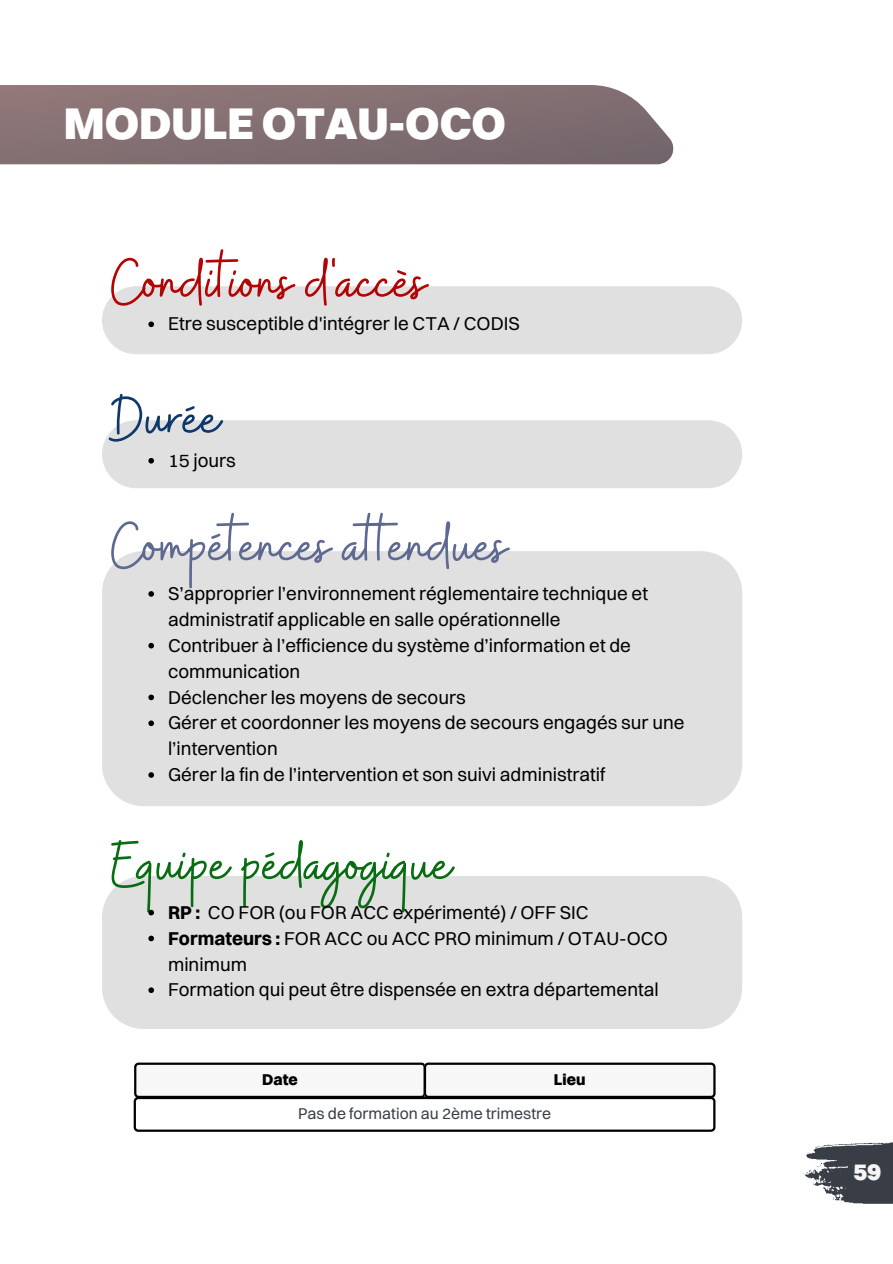
<style>
.page{position:relative;width:893px;height:1264px;background:#fff}
.page>*{position:absolute;margin:0;border:0;box-sizing:border-box;transform-origin:0 0}
.t1{font:66.6px "Buffalo";color:#5e6991}
.t2{font:66.6px "Buffalo";color:#b30404}
.t3{font:66.6px "Buffalo";color:#086d12}
.t4{font:66.6px "Buffalo";color:#0f376b}
.t5{font:900 45px "Switzer";color:#fff}
.t6{font:900 24px "Switzer";color:#f6f6f6}
.t7{font:18.75px/25.8px "Switzer";color:#000}
.t8{font:15.75px "Switzer";color:#393e46}
.t9{font:800 15.75px "Switzer";color:#000}
.s1{font-weight:700}
</style>
<div class="page">
<svg style="left:803px;top:1142px;width:89px;height:62px"></svg>
<svg style="left:0;top:85px;width:674px;height:79px;background:#867376"></svg>
<div style="left:102px;top:286px;width:640px;height:68px;background:#e1e0e0;border-radius:34px"></div>
<svg style="left:148px;top:321px;width:6px;height:6px"></svg>
<div style="left:102px;top:420px;width:640px;height:68px;background:#e1e0e0;border-radius:34px"></div>
<svg style="left:148px;top:458px;width:6px;height:5px"></svg>
<div style="left:102px;top:876px;width:640px;height:152px;background:#e1e0e0"></div>
<svg style="left:148px;top:909px;width:6px;height:6px"></svg>
<svg style="left:148px;top:935px;width:6px;height:6px"></svg>
<svg style="left:148px;top:987px;width:6px;height:6px"></svg>
<svg style="left:134px;top:1062px;width:581px;height:69px"></svg>
<div style="left:102px;top:551px;width:640px;height:255px;background:#e1e0e0"></div>
<svg style="left:148px;top:591px;width:6px;height:5px"></svg>
<svg style="left:148px;top:643px;width:6px;height:5px"></svg>
<svg style="left:148px;top:694px;width:6px;height:6px"></svg>
<svg style="left:148px;top:720px;width:6px;height:6px"></svg>
<svg style="left:148px;top:772px;width:6px;height:5px"></svg>
<p class="t5" style="left:64px;top:95px;width:443px">MODULE OTAU-OCO</p>
<p class="t2" style="left:111px;top:239px;width:316px">Conditions d'accès</p>
<p class="t7" style="left:168px;top:311px;width:353px">Etre susceptible d'intégrer le CTA / CODIS</p>
<p class="t4" style="left:111px;top:375px;width:110px">Durée</p>
<p class="t7" style="left:168px;top:447px;width:69px">15 jours</p>
<p class="t1" style="left:111px;top:502px;width:397px">Compétences at endues</p>
<p class="t7" style="left:168px;top:580px;width:481px">S’approprier l’environnement réglementaire technique et administratif applicable en salle opérationnelle</p>
<p class="t7" style="left:168px;top:632px;width:464px">Contribuer à l’efficience du système d’information et de communication</p>
<p class="t7" style="left:168px;top:684px;width:299px">Déclencher les moyens de secours</p>
<p class="t7" style="left:168px;top:709px;width:518px">Gérer et coordonner les moyens de secours engagés sur une l’intervention</p>
<p class="t7" style="left:168px;top:761px;width:439px">Gérer la fin de l’intervention et son suivi administratif</p>
<p class="t3" style="left:111px;top:821px;width:342px">Equipe pédagogique</p>
<p class="t7" style="left:168px;top:899px;width:422px"><span class="s1">RP :</span> CO FOR (ou FOR ACC expérimenté) / OFF SIC</p>
<p class="t7" style="left:168px;top:924px;width:501px"><span class="s1">Formateurs :</span> FOR ACC ou ACC PRO minimum / OTAU-OCO minimum</p>
<p class="t7" style="left:168px;top:976px;width:492px">Formation qui peut être dispensée en extra départemental</p>
<p class="t9" style="left:262px;top:1069px;width:37px">Date</p>
<p class="t9" style="left:554px;top:1069px;width:33px">Lieu</p>
<p class="t8" style="left:298px;top:1103px;width:254px">Pas de formation au 2ème trimestre</p>
<p class="t6" style="left:853px;top:1156px;width:29px">59</p>
</div>
